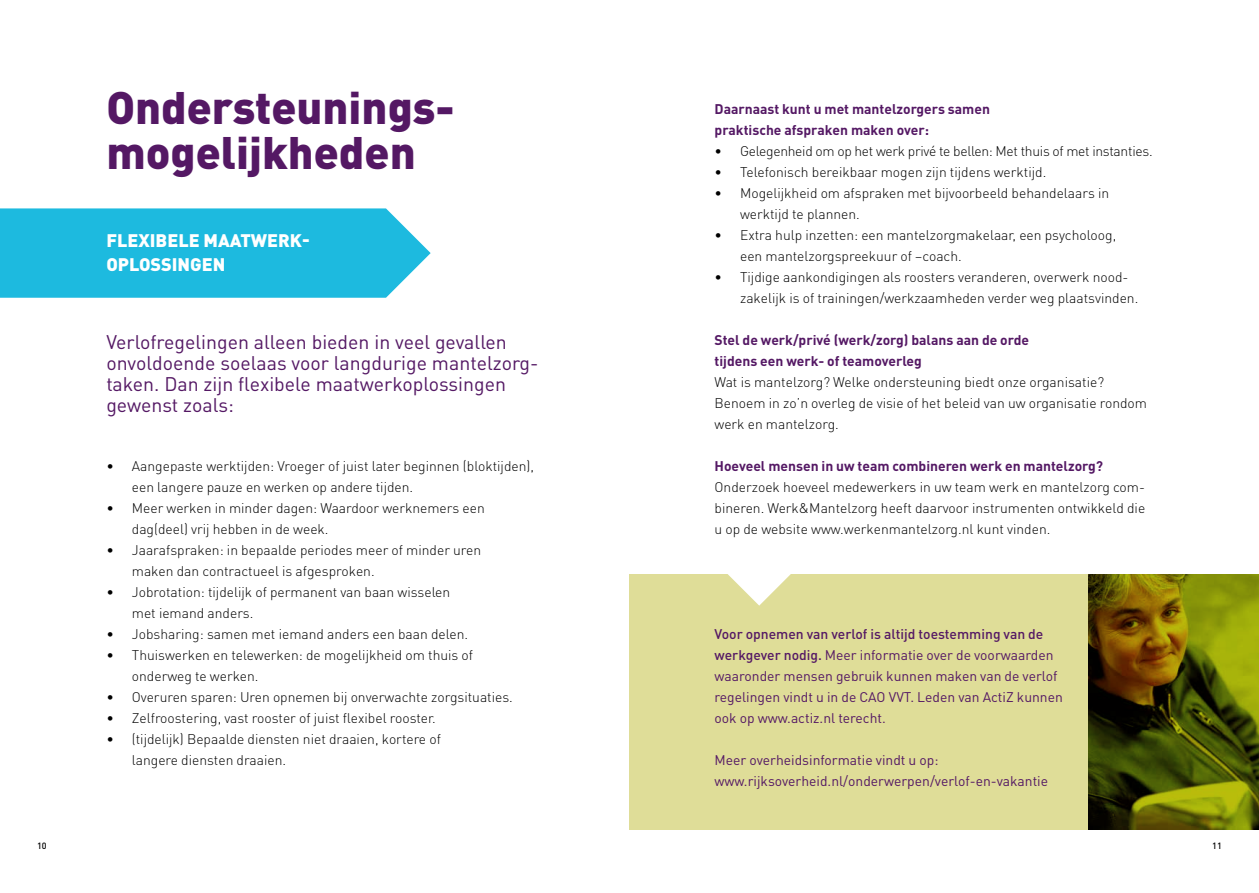
<style>
.page{position:relative;width:1259px;height:893px;background:#fff}
.page>*{position:absolute;margin:0;border:0;box-sizing:border-box;transform-origin:0 0}
.t1{font:900 45px/45px "DIN Pro";color:#541864}
.t2{font:19.5px/21px "DIN Pro";color:#541864}
.t3{font:900 18px/24px "DIN Pro";color:#fff}
.t4{font:300 13.8px/21px "DIN Pro";color:#000}
.t5{font:13.8px/21px "DIN Pro";color:#541864}
.t6{font:700 13.8px/21px "DIN Pro";color:#541864}
.t7{font:300 13.8px "DIN Pro";letter-spacing:-.02em;color:#000}
.t8{font:500 9px "DIN Pro";color:#000}
.s1{font-weight:500}
</style>
<div class="page">
<div style="left:629px;top:574px;width:523px;height:255px;background:#dfdd98"></div>
<svg style="left:728px;top:574px;width:63px;height:32px"></svg>
<img style="left:1089px;top:574px;width:170px;height:255px">
<svg style="left:0;top:208px;width:431px;height:90px;background:#2bbee1"></svg>
<h1 class="t1" style="left:106px;top:83px;width:350px">Ondersteunings&shy;mogelijkheden</h1>
<h3 class="t3" style="left:106px;top:227px;width:205px">FLEXIBELE MAATWERK-<br>OPLOSSINGEN</h3>
<h2 class="t2" style="left:106px;top:330px;width:434px">Verlofregelingen alleen bieden in veel gevallen onvoldoende soelaas voor langdurige mantelzorg&shy;taken. Dan zijn flexibele maatwerkoplossingen gewenst zoals:</h2>
<p class="t4" style="left:132px;top:455px;width:404px;text-indent:-26px">• Aangepaste werktijden: Vroeger of juist later beginnen (bloktijden), een langere pauze en werken op andere tijden.</p>
<p class="t4" style="left:132px;top:497px;width:354px;text-indent:-26px">• Meer werken in minder dagen: Waardoor werknemers een dag(deel) vrij hebben in de week.</p>
<p class="t4" style="left:132px;top:539px;width:351px;text-indent:-26px">• Jaarafspraken: in bepaalde periodes meer of minder uren maken dan contractueel is afgesproken.</p>
<p class="t4" style="left:132px;top:581px;width:320px;text-indent:-26px">• Jobrotation: tijdelijk of permanent van baan wisselen met iemand anders.</p>
<p class="t4" style="left:106px;top:623px;width:363px">• Jobsharing: samen met iemand anders een baan delen.</p>
<p class="t4" style="left:132px;top:644px;width:343px;text-indent:-26px">• Thuiswerken en telewerken: de mogelijkheid om thuis of onderweg te werken.</p>
<p class="t4" style="left:106px;top:686px;width:408px">• Overuren sparen: Uren opnemen bij onverwachte zorgsituaties.</p>
<p class="t4" style="left:106px;top:707px;width:331px">• Zelfroostering, vast rooster of juist flexibel rooster.</p>
<p class="t4" style="left:132px;top:728px;width:310px;text-indent:-26px">• (tijdelijk) Bepaalde diensten niet draaien, kortere of langere diensten draaien.</p>
<p class="t6" style="left:714px;top:98px;width:277px">Daarnaast kunt u met mantelzorgers samen praktische afspraken maken over:</p>
<p class="t7" style="left:714px;top:142px;width:439px">• Gelegenheid om op het werk privé te bellen: Met thuis of met instanties.</p>
<p class="t4" style="left:714px;top:161px;width:333px">• Telefonisch bereikbaar mogen zijn tijdens werktijd.</p>
<p class="t4" style="left:740px;top:182px;width:371px;text-indent:-26px">• Mogelijkheid om afspraken met bijvoorbeeld behandelaars in werktijd te plannen.</p>
<p class="t4" style="left:740px;top:224px;width:378px;text-indent:-26px">• Extra hulp inzetten: een mantelzorgmakelaar, een psycholoog, een mantelzorgspreekuur of –coach.</p>
<p class="t4" style="left:740px;top:266px;width:400px;text-indent:-26px">• Tijdige aankondigingen als roosters veranderen, overwerk nood&shy;zakelijk is of trainingen/werkzaamheden verder weg plaatsvinden.</p>
<p class="t6" style="left:714px;top:329px;width:316px">Stel de werk/privé (werk/zorg) balans aan de orde tijdens een werk- of teamoverleg</p>
<p class="t4" style="left:714px;top:371px;width:434px">Wat is mantelzorg? Welke ondersteuning biedt onze organisatie?<br>Benoem in zo’n overleg de visie of het beleid van uw organisatie rondom werk en mantelzorg.</p>
<p class="t6" style="left:714px;top:455px;width:390px">Hoeveel mensen in uw team combineren werk en mantelzorg?</p>
<p class="t4" style="left:714px;top:476px;width:432px;text-align:justify">Onderzoek hoeveel medewerkers in uw team werk en mantelzorg com&shy;bineren. Werk&amp;Mantelzorg heeft daarvoor instrumenten ontwikkeld die u op de website www.werkenmantelzorg.nl kunt vinden.</p>
<p class="t5" style="left:714px;top:623px;width:350px"><span class="s1">Voor opnemen van verlof is altijd toestemming van de werkgever nodig.</span> Meer informatie over de voorwaarden waaronder mensen gebruik kunnen maken van de verlof regelingen vindt u in de CAO VVT. Leden van ActiZ kunnen ook op www.actiz.nl terecht.</p>
<p class="t5" style="left:714px;top:749px;width:335px">Meer overheidsinformatie vindt u op: www.rijksoverheid.nl/onderwerpen/verlof-en-vakantie</p>
<p class="t8" style="left:37px;top:839px;width:11px">10</p>
<p class="t8" style="left:1212px;top:839px;width:11px">11</p>
</div>
